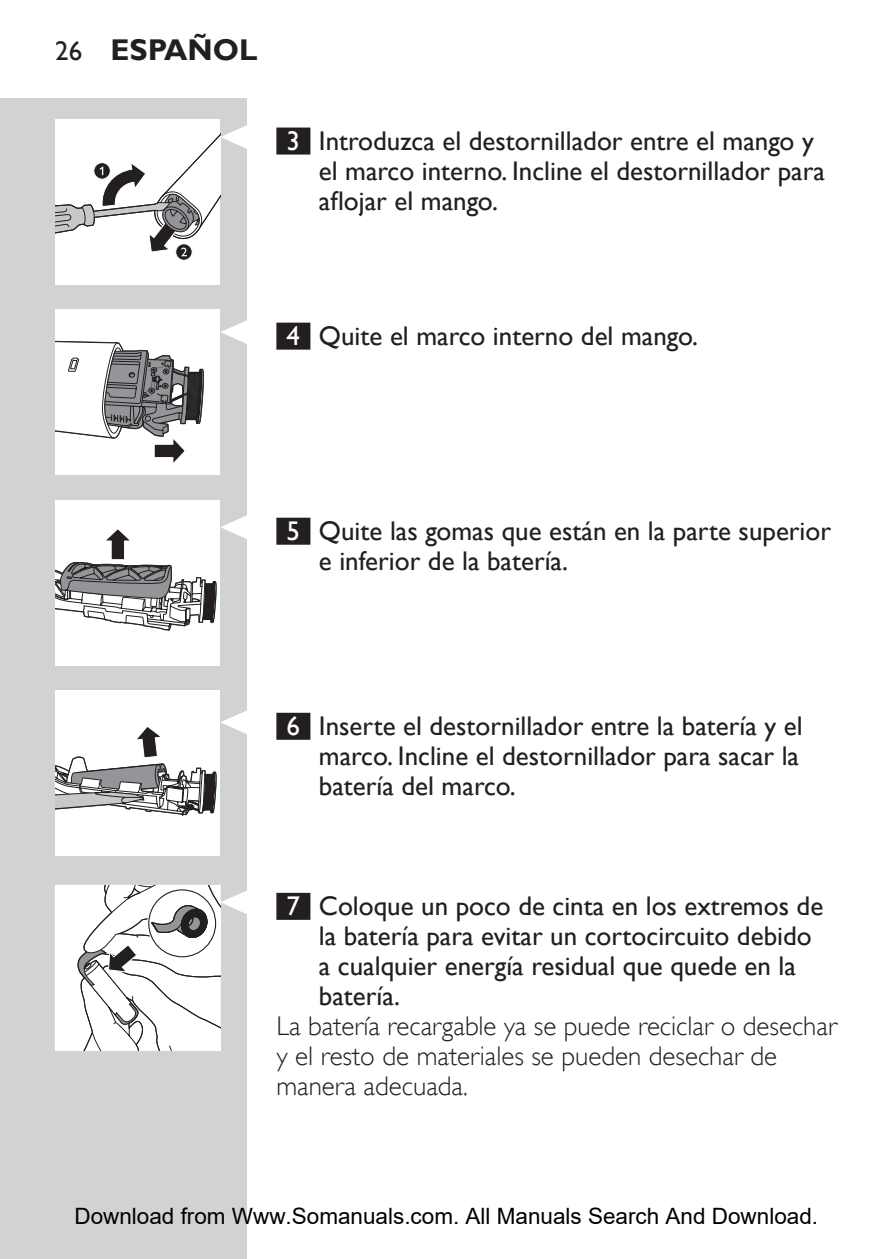
<style>
.page{position:relative;width:893px;height:1259px;background:#fff}
.page>*{position:absolute;margin:0;border:0;box-sizing:border-box;transform-origin:0 0}
.t1{font:700 30px "Gill Sans Alt One WGL";color:#231f20}
.t2{font:27px/30px "Gill Sans Alt One WGL";color:#231f20}
.t3{font:27px/30px "Gill Sans Alt One WGL Light";color:#231f20}
.t4{font:22.5px "Arial";color:#000}
.s1{font-weight:400;font-size:27px}
.s2{color:#fff}
</style>
<div class="page">
<hr style="left:892px;top:98px;width:1px;height:1161px;background:#d1d2d4">
<div style="left:0;top:98px;width:247px;height:1161px;background:#d1d2d4"></div>
<div style="left:276px;top:128px;width:34px;height:27px;background:#231f20"></div>
<div style="left:276px;top:323px;width:34px;height:27px;background:#231f20"></div>
<div style="left:276px;top:518px;width:34px;height:27px;background:#231f20"></div>
<div style="left:276px;top:713px;width:34px;height:27px;background:#231f20"></div>
<div style="left:276px;top:893px;width:34px;height:27px;background:#231f20"></div>
<div style="left:55px;top:119px;width:165px;height:165px;background:#fff"></div>
<svg style="left:176px;top:244px;width:16px;height:16px"></svg>
<div style="left:175px;top:243px;width:17px;height:17px;border:1px solid #fff;border-radius:50%"></div>
<svg style="left:55px;top:125px;width:192px;height:131px"></svg>
<svg style="left:221px;top:320px;width:26px;height:24px"></svg>
<div style="left:55px;top:310px;width:165px;height:165px;background:#fff"></div>
<svg style="left:55px;top:341px;width:149px;height:122px"></svg>
<div style="left:55px;top:500px;width:165px;height:165px;background:#fff"></div>
<svg style="left:55px;top:515px;width:192px;height:116px"></svg>
<div style="left:55px;top:691px;width:165px;height:164px;background:#fff"></div>
<svg style="left:55px;top:710px;width:192px;height:105px"></svg>
<div style="left:55px;top:885px;width:165px;height:165px;background:#fff"></div>
<svg style="left:77px;top:885px;width:170px;height:165px"></svg>
<p class="t1" style="left:55px;top:29px;width:204px"><span class="s1">26</span> ESPAÑOL</p>
<p class="t2" style="left:319px;top:126px;width:508px;text-indent:-32px"><span class="s2">3</span> Introduzca el destornillador entre el mango y el marco interno. Incline el destornillador para aflojar el mango.</p>
<p class="t2" style="left:287px;top:321px;width:413px"><span class="s2">4</span> Quite el marco interno del mango.</p>
<p class="t2" style="left:319px;top:516px;width:514px;text-indent:-32px"><span class="s2">5</span> Quite las gomas que están en la parte superior e inferior de la batería.</p>
<p class="t2" style="left:319px;top:711px;width:485px;text-indent:-32px"><span class="s2">6</span> Inserte el destornillador entre la batería y el marco. Incline el destornillador para sacar la batería del marco.</p>
<p class="t2" style="left:319px;top:891px;width:506px;text-indent:-32px"><span class="s2">7</span> Coloque un poco de cinta en los extremos de la batería para evitar un cortocircuito debido a cualquier energía residual que quede en la batería.</p>
<p class="t3" style="left:276px;top:1011px;width:562px">La batería recargable ya se puede reciclar o desechar y el resto de materiales se pueden desechar de manera adecuada.</p>
<p class="t4" style="left:74px;top:1203px;width:745px">Download from Www.Somanuals.com. All Manuals Search And Download.</p>
</div>
